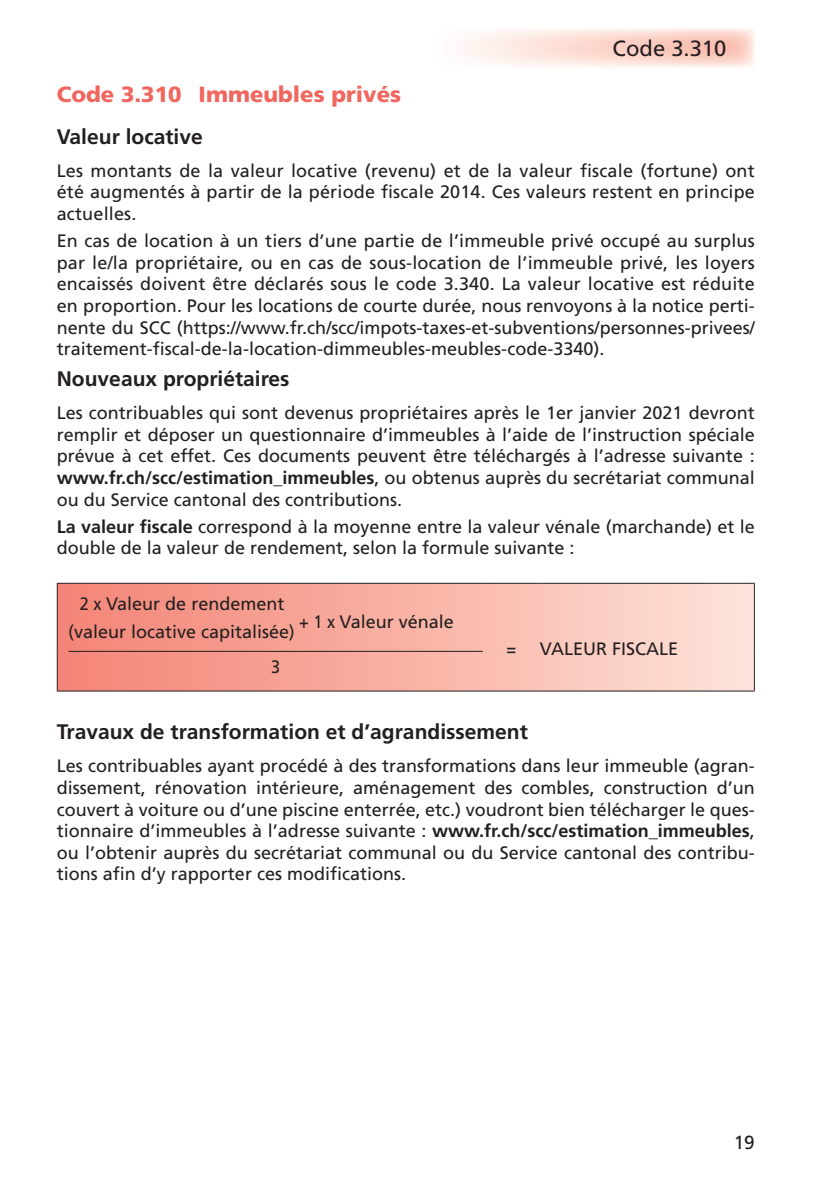
<style>
.page{position:relative;width:840px;height:1191px;background:#fff}
.page>*{position:absolute;margin:0;border:0;box-sizing:border-box;transform-origin:0 0}
.t1{font:900 22px "Frutiger LT Std";color:#f1665f}
.t2{font:22px "Frutiger LT Std";color:#231f20}
.t3{font:700 21px "Frutiger LT Std";color:#231f20}
.t4{font:19px "Frutiger LT Std";color:#231f20}
.t5{font:18px/21.6px "Frutiger LT Std";color:#231f20;text-align:justify}
.t6{font:18px/27.2px "Frutiger LT Std";color:#231f20;text-align:center;scale:.9 1}
.s1{font-weight:700}
</style>
<div class="page">
<svg style="left:58px;top:584px;width:695px;height:106px"></svg>
<svg style="left:57px;top:583px;width:12px;height:1px"></svg>
<hr style="left:57px;top:584px;width:1px;height:67px;background:#231f20">
<hr style="left:69px;top:583px;width:413px;height:1px;background:#231f20">
<hr style="left:482px;top:583px;width:57px;height:1px;background:#231f20">
<hr style="left:539px;top:583px;width:215px;height:1px;background:#231f20">
<hr style="left:753px;top:584px;width:1px;height:67px;background:#231f20">
<hr style="left:57px;top:651px;width:1px;height:39px;background:#231f20">
<hr style="left:753px;top:651px;width:1px;height:39px;background:#231f20">
<svg style="left:57px;top:690px;width:12px;height:1px"></svg>
<hr style="left:69px;top:690px;width:413px;height:1px;background:#231f20">
<hr style="left:482px;top:690px;width:57px;height:1px;background:#231f20">
<hr style="left:539px;top:690px;width:215px;height:1px;background:#231f20">
<hr style="left:69px;top:651px;width:413px;height:1px;background:#231f20">
<p class="t2" style="left:612px;top:36px;width:115px">Code 3.310</p>
<p class="t1" style="left:57px;top:81px;width:346px">Code 3.310 Immeubles privés</p>
<p class="t3" style="left:57px;top:124px;width:147px">Valeur locative</p>
<p class="t5" style="left:57px;top:160px;width:699px">Les montants de la valeur locative (revenu) et de la valeur fiscale (fortune) ont été augmentés à partir de la période fiscale 2014. Ces valeurs restent en principe actuelles.</p>
<p class="t5" style="left:57px;top:230px;width:699px">En cas de location à un tiers d’une partie de l’immeuble privé occupé au surplus par le/la propriétaire, ou en cas de sous-location de l’immeuble privé, les loyers encaissés doivent être déclarés sous le code 3.340. La valeur locative est réduite en proportion. Pour les locations de courte durée, nous renvoyons à la notice perti&shy;nente du SCC (https://www.fr.ch/scc/impots-taxes-et-subventions/personnes-privees/ traitement-fiscal-de-la-location-dimmeubles-meubles-code-3340).</p>
<p class="t3" style="left:57px;top:366px;width:234px">Nouveaux propriétaires</p>
<p class="t5" style="left:57px;top:402px;width:699px">Les contribuables qui sont devenus propriétaires après le 1er janvier 2021 devront remplir et déposer un questionnaire d’immeubles à l’aide de l’instruction spéciale prévue à cet effet. Ces documents peuvent être téléchargés à l’adresse suivante : <span class="s1">www.fr.ch/scc/estimation_immeubles</span>, ou obtenus auprès du secrétariat communal ou du Service cantonal des contributions.</p>
<p class="t5" style="left:57px;top:516px;width:699px"><span class="s1">La valeur fiscale</span> correspond à la moyenne entre la valeur vénale (marchande) et le double de la valeur de rendement, selon la formule suivante :</p>
<p class="t6" style="left:69px;top:590px;width:252px">2 x Valeur de rendement (valeur locative capitalisée)</p>
<p class="t6" style="left:299px;top:608px;width:173px">+ 1 x Valeur vénale</p>
<p class="t6" style="left:271px;top:653px;width:12px">3</p>
<p class="t6" style="left:506px;top:635px;width:12px">=</p>
<p class="t5" style="left:539px;top:638px;width:140px">VALEUR FISCALE</p>
<p class="t3" style="left:57px;top:720px;width:472px">Travaux de transformation et d’agrandissement</p>
<p class="t5" style="left:57px;top:755px;width:699px">Les contribuables ayant procédé à des transformations dans leur immeuble (agran&shy;dissement, rénovation intérieure, aménagement des combles, construction d’un couvert à voiture ou d’une piscine enterrée, etc.) voudront bien télécharger le ques&shy;tionnaire d’immeubles à l’adresse suivante : <span class="s1">www.fr.ch/scc/estimation_immeubles</span>, ou l’obtenir auprès du secrétariat communal ou du Service cantonal des contribu&shy;tions afin d’y rapporter ces modifications.</p>
<p class="t4" style="left:733px;top:1130px;width:23px">19</p>
</div>
